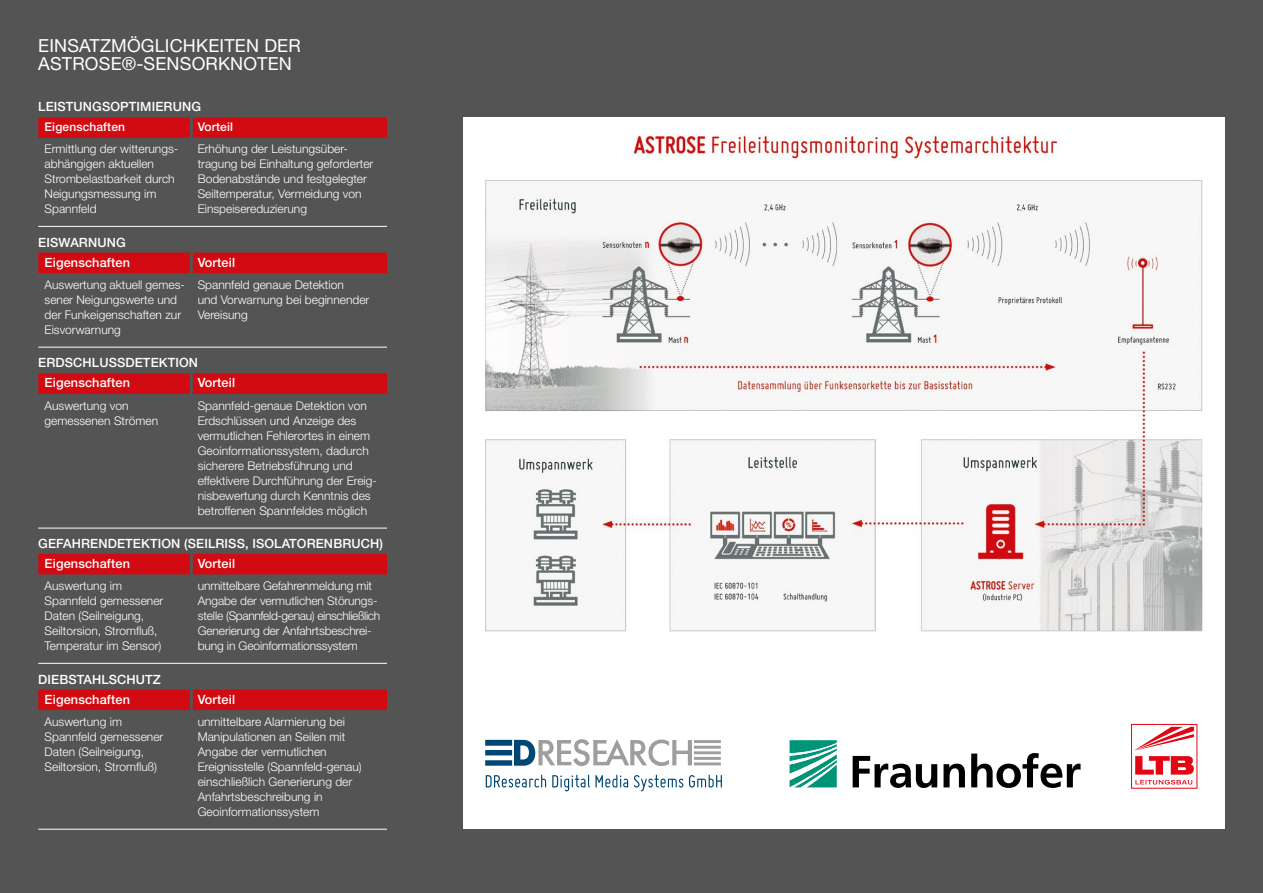
<style>
.page{position:relative;width:1263px;height:893px;background:#555454}
.page>*{position:absolute;margin:0;border:0;box-sizing:border-box;transform-origin:0 0}
.t1{font:18px/18px "Helvetica Neue LT";letter-spacing:.01em;color:#fff}
.t2{font:500 12.75px/20.2px "Helvetica Neue LT";letter-spacing:.01em;color:#fff}
.t3{font:300 12px/15px "Helvetica Neue LT";color:#fff}
.t4{font:500 12px "Helvetica Neue LT";letter-spacing:.01em;color:#fff}
</style>
<div class="page">
<div style="left:38px;top:118px;width:349px;height:19px;background:#d20a11"></div>
<hr style="left:190px;top:118px;width:3px;height:19px;background:#555454">
<div style="left:38px;top:253px;width:349px;height:20px;background:#d20a11"></div>
<hr style="left:190px;top:253px;width:3px;height:20px;background:#555454">
<svg style="left:38px;top:373px;width:349px;height:21px"></svg>
<hr style="left:190px;top:373px;width:3px;height:21px;background:#555454">
<div style="left:38px;top:554px;width:349px;height:20px;background:#d20a11"></div>
<hr style="left:190px;top:554px;width:3px;height:20px;background:#555454">
<div style="left:38px;top:689px;width:349px;height:21px;background:#d20a11"></div>
<hr style="left:190px;top:689px;width:3px;height:21px;background:#555454">
<div style="left:463px;top:118px;width:762px;height:711px;background:#fff"></div>
<img style="left:485px;top:134px;width:718px;height:498px">
<div style="left:1131px;top:724px;width:66px;height:65px;border:1px solid #e30512"></div>
<svg style="left:1134px;top:727px;width:60px;height:57px"></svg>
<svg style="left:789px;top:740px;width:48px;height:47px"></svg>
<svg style="left:853px;top:753px;width:227px;height:35px"></svg>
<svg style="left:485px;top:739px;width:236px;height:27px"></svg>
<svg style="left:486px;top:775px;width:236px;height:17px"></svg>
<hr style="left:38px;top:347px;width:349px;height:1px;background:#fff">
<hr style="left:38px;top:226px;width:349px;height:1px;background:#fff">
<hr style="left:38px;top:528px;width:349px;height:1px;background:#fff">
<hr style="left:38px;top:663px;width:349px;height:1px;background:#fff">
<hr style="left:38px;top:829px;width:349px;height:1px;background:#fff">
<h1 class="t1" style="left:38px;top:37px;width:264px">EINSATZMÖGLICHKEITEN DER<br>ASTROSE®-SENSORKNOTEN</h1>
<p class="t2" style="left:38px;top:96px;width:164px">LEISTUNGSOPTIMIERUNG</p>
<p class="t4" style="left:45px;top:120px;width:82px">Eigenschaften</p>
<p class="t4" style="left:198px;top:120px;width:37px">Vorteil</p>
<p class="t3" style="left:45px;top:141px;width:135px">Ermittlung der witterungs&shy;abhängigen aktuellen<br>Strombelastbarkeit durch<br>Neigungsmessung im<br>Spannfeld</p>
<p class="t3" style="left:198px;top:141px;width:177px">Erhöhung der Leistungsüber&shy;tragung bei Einhaltung geforderter<br>Bodenabstände und festgelegter<br>Seiltemperatur, Vermeidung von<br>Einspeisereduzierung</p>
<p class="t2" style="left:38px;top:232px;width:93px;text-align:center">EISWARNUNG<br>Eigenschaften</p>
<p class="t2" style="left:198px;top:252px;width:39px">Vorteil</p>
<p class="t3" style="left:45px;top:277px;width:142px">Auswertung aktuell gemes&shy;sener Neigungswerte und der Funkeigenschaften zur<br>Eisvorwarnung</p>
<p class="t3" style="left:198px;top:277px;width:173px">Spannfeld genaue Detektion<br>und Vorwarnung bei beginnender<br>Vereisung</p>
<p class="t2" style="left:45px;top:352px;width:155px;text-indent:-6px">ERDSCHLUSSDETEKTION<br>Eigenschaften</p>
<p class="t2" style="left:198px;top:373px;width:39px">Vorteil</p>
<p class="t3" style="left:45px;top:398px;width:115px">Auswertung von gemessenen Strömen</p>
<p class="t3" style="left:198px;top:398px;width:181px">Spannfeld-genaue Detektion von Erdschlüssen und Anzeige des vermutlichen Fehlerortes in einem Geoinformationssystem, dadurch sicherere Betriebsführung und effektivere Durchführung der Ereig&shy;nisbewertung durch Kenntnis des betroffenen Spannfeldes möglich</p>
<p class="t2" style="left:45px;top:533px;width:340px;text-indent:-6px">GEFAHRENDETEKTION (SEILRISS, ISOLATORENBRUCH)<br>Eigenschaften</p>
<p class="t2" style="left:198px;top:553px;width:39px">Vorteil</p>
<p class="t3" style="left:45px;top:578px;width:120px">Auswertung im<br>Spannfeld gemessener<br>Daten (Seilneigung,<br>Seiltorsion, Stromfluß,<br>Temperatur im Sensor)</p>
<p class="t3" style="left:198px;top:578px;width:184px">unmittelbare Gefahrenmeldung mit Angabe der vermutlichen Störungs&shy;stelle (Spannfeld-genau) einschließlich Generierung der Anfahrtsbeschrei&shy;bung in Geoinformationssystem</p>
<p class="t2" style="left:45px;top:669px;width:118px;text-indent:-6px">DIEBSTAHLSCHUTZ<br>Eigenschaften</p>
<p class="t2" style="left:198px;top:689px;width:39px">Vorteil</p>
<p class="t3" style="left:45px;top:714px;width:120px">Auswertung im<br>Spannfeld gemessener<br>Daten (Seilneigung,<br>Seiltorsion, Stromfluß)</p>
<p class="t3" style="left:198px;top:714px;width:166px">unmittelbare Alarmierung bei<br>Manipulationen an Seilen mit<br>Angabe der vermutlichen<br>Ereignisstelle (Spannfeld-genau) einschließlich Generierung der<br>Anfahrtsbeschreibung in<br>Geoinformationssystem</p>
</div>
